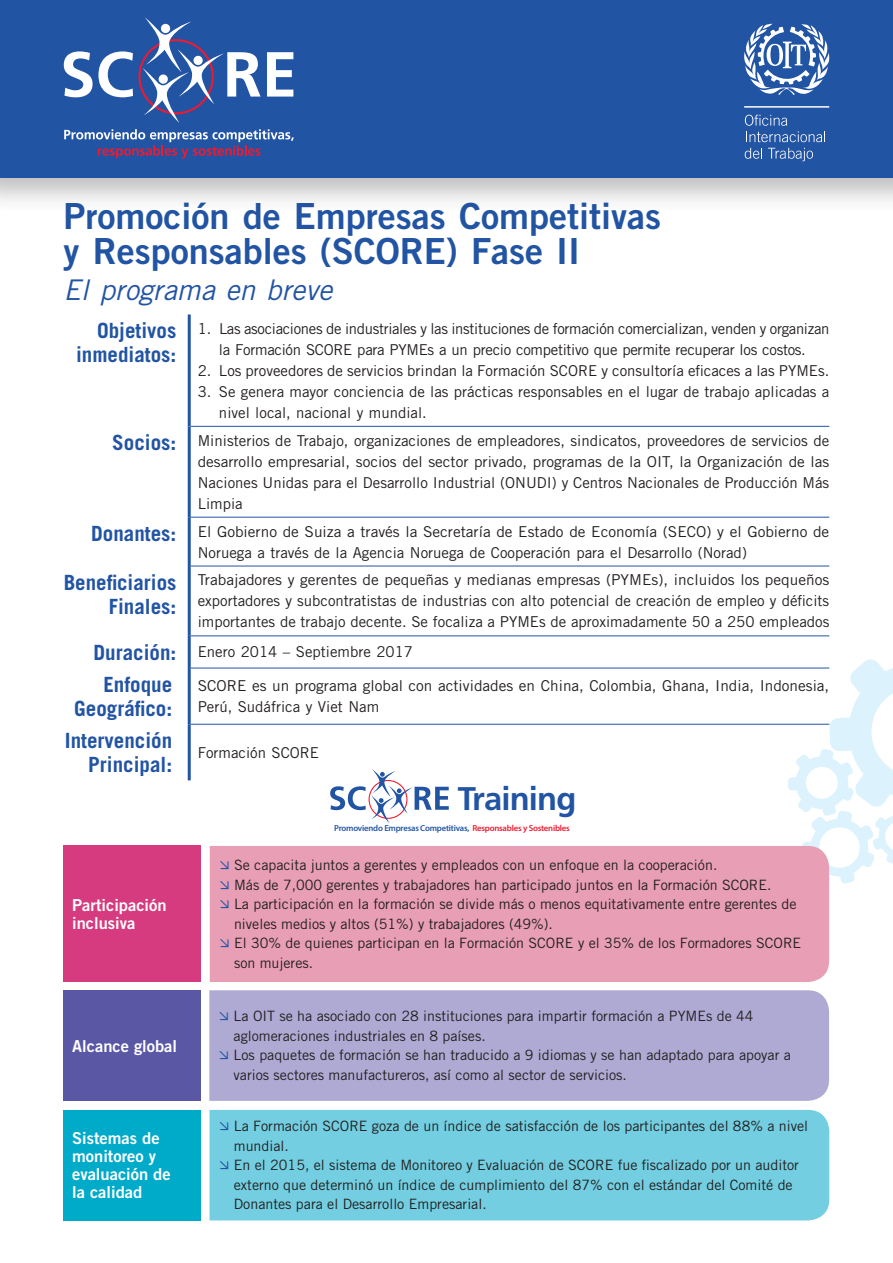
<style>
.page{position:relative;width:893px;height:1263px;background:#fff}
.page>*{position:absolute;margin:0;border:0;box-sizing:border-box;transform-origin:0 0}
.t1{font:36px/34.5px "Trade Gothic LT Std Bd 2";color:#2254a4}
.t2{font:700 32.7px "Frutiger LT Std";letter-spacing:-.025em;color:#2254a4}
.t3{font:italic 28.5px "Trade Gothic LT Std";color:#2254a4}
.t4{font:700 21px/24px "Trade Gothic LT Std";color:#2254a4;text-align:right}
.t5{font:16.5px/18px "Trade Gothic LT Std Bd 2";color:#fff}
.t6{font:15px/21px "Trade Gothic LT Std";color:#231f20}
.t7{font:15px/21px "Trade Gothic LT Std";letter-spacing:-.02em;color:#231f20;text-align:center}
.t8{font:14.25px/19.5px "Trade Gothic LT Std";color:#231f20}
.t9{font:600 8.7px "Myriad Pro";letter-spacing:-.025em;color:#2254a4}
.s1{font-weight:700;font-size:21px;color:#2254a4}
.s2{color:#ee1a30}
</style>
<div class="page">
<svg style="left:788px;top:659px;width:105px;height:225px"></svg>
<div style="left:0;top:0;width:893px;height:214px;background:#231f20;opacity:.3"></div>
<div style="left:0;top:0;width:893px;height:178px;background:#2254a4"></div>
<hr style="left:191px;top:426px;width:638px;height:1px;background:#2254a4">
<hr style="left:191px;top:517px;width:638px;height:1px;background:#2254a4">
<hr style="left:191px;top:566px;width:638px;height:1px;background:#2254a4">
<hr style="left:191px;top:635px;width:638px;height:1px;background:#2254a4">
<hr style="left:191px;top:668px;width:638px;height:1px;background:#2254a4">
<hr style="left:188px;top:314px;width:3px;height:112px;background:#2254a4">
<hr style="left:188px;top:426px;width:3px;height:91px;background:#2254a4">
<hr style="left:188px;top:517px;width:3px;height:49px;background:#2254a4">
<hr style="left:188px;top:566px;width:3px;height:70px;background:#2254a4">
<hr style="left:188px;top:636px;width:3px;height:32px;background:#2254a4">
<hr style="left:188px;top:668px;width:3px;height:56px;background:#2254a4">
<hr style="left:188px;top:724px;width:3px;height:56px;background:#2254a4">
<hr style="left:191px;top:724px;width:638px;height:1px;background:#2254a4">
<div style="left:64px;top:846px;width:137px;height:136px;background:#d63b7f"></div>
<div style="left:210px;top:846px;width:619px;height:136px;background:#e89fb5"></div>
<div style="left:64px;top:990px;width:137px;height:111px;background:#5a57a5"></div>
<div style="left:209px;top:990px;width:620px;height:111px;background:#afaad3"></div>
<div style="left:64px;top:1110px;width:137px;height:110px;background:#00abca"></div>
<div style="left:210px;top:1110px;width:619px;height:110px;background:#72cee0"></div>
<svg style="left:744px;top:24px;width:85px;height:71px"></svg>
<hr style="left:744px;top:106px;width:85px;height:2px;background:#fff">
<svg style="left:745px;top:115px;width:80px;height:27px"></svg>
<svg style="left:745px;top:148px;width:17px;height:11px"></svg>
<svg style="left:768px;top:148px;width:45px;height:13px"></svg>
<svg style="left:330px;top:769px;width:119px;height:54px"></svg>
<svg style="left:267px;top:52px;width:26px;height:45px"></svg>
<svg style="left:64px;top:17px;width:197px;height:106px"></svg>
<svg style="left:64px;top:129px;width:230px;height:30px"></svg>
<svg style="left:220px;top:861px;width:9px;height:8px"></svg>
<svg style="left:220px;top:880px;width:9px;height:9px"></svg>
<svg style="left:220px;top:900px;width:9px;height:8px"></svg>
<svg style="left:220px;top:939px;width:9px;height:8px"></svg>
<svg style="left:220px;top:1012px;width:8px;height:8px"></svg>
<svg style="left:220px;top:1051px;width:8px;height:8px"></svg>
<svg style="left:220px;top:1122px;width:8px;height:8px"></svg>
<svg style="left:220px;top:1161px;width:8px;height:8px"></svg>
<h1 class="t1" style="left:64px;top:199px;width:599px">Promoción de Empresas Competitivas y Responsables (SCORE) Fase II</h1>
<h3 class="t3" style="left:64px;top:272px;width:270px">El programa en breve</h3>
<h3 class="t4" style="left:76px;top:318px;width:102px">Objetivos inmediatos:</h3>
<p class="t7" style="left:198px;top:318px;width:633px">1. Las asociaciones de industriales y las instituciones de formación comercializan, venden y organizan la Formación SCORE para PYMEs a un precio competitivo que permite recuperar los costos.</p>
<p class="t6" style="left:198px;top:360px;width:633px">2. Los proveedores de servicios brindan la Formación SCORE y consultoría eficaces a las PYMEs.</p>
<p class="t6" style="left:219px;top:381px;width:612px;text-indent:-21px">3. Se genera mayor conciencia de las prácticas responsables en el lugar de trabajo aplicadas a nivel local, nacional y mundial.</p>
<p class="t6" style="left:198px;top:430px;width:633px;text-align:justify;text-indent:-85px"><span class="s1">Socios:</span> Ministerios de Trabajo, organizaciones de empleadores, sindicatos, proveedores de servicios de desarrollo empresarial, socios del sector privado, programas de la OIT, la Organización de las Naciones Unidas para el Desarrollo Industrial (ONUDI) y Centros Nacionales de Producción Más Limpia</p>
<p class="t6" style="left:198px;top:520px;width:633px;text-indent:-106px"><span class="s1">Donantes:</span> El Gobierno de Suiza a través la Secretaría de Estado de Economía (SECO) y el Gobierno de<br>Noruega a través de la Agencia Noruega de Cooperación para el Desarrollo (Norad)</p>
<h3 class="t4" style="left:64px;top:570px;width:114px">Beneficiarios<br>Finales:</h3>
<p class="t6" style="left:198px;top:569px;width:633px;text-align:justify">Trabajadores y gerentes de pequeñas y medianas empresas (PYMEs), incluidos los pequeños exportadores y subcontratistas de industrias con alto potencial de creación de empleo y déficits importantes de trabajo decente. Se focaliza a PYMEs de aproximadamente 50 a 250 empleados</p>
<p class="t6" style="left:94px;top:641px;width:321px"><span class="s1">Duración:</span> Enero 2014 – Septiembre 2017</p>
<h3 class="t4" style="left:74px;top:672px;width:100px">Enfoque<br>Geográfico:</h3>
<p class="t6" style="left:198px;top:675px;width:633px">SCORE es un programa global con actividades en China, Colombia, Ghana, India, Indonesia,<br>Perú, Sudáfrica y Viet Nam</p>
<h3 class="t4" style="left:65px;top:728px;width:109px">Intervención<br>Principal:</h3>
<p class="t6" style="left:198px;top:742px;width:123px">Formación SCORE</p>
<p class="t5" style="left:72px;top:896px;width:96px">Participación inclusiva</p>
<p class="t5" style="left:72px;top:1036px;width:106px">Alcance global</p>
<h2 class="t2" style="left:458px;top:779px;width:120px">Training</h2>
<p class="t9" style="left:334px;top:822px;width:237px">Promoviendo Empresas Competitivas, <span class="s2">Responsables y Sostenibles</span></p>
<p class="t8" style="left:234px;top:855px;width:569px">Se capacita juntos a gerentes y empleados con un enfoque en la cooperación.<br>Más de 7,000 gerentes y trabajadores han participado juntos en la Formación SCORE.<br>La participación en la formación se divide más o menos equitativamente entre gerentes de niveles medios y altos (51%) y trabajadores (49%).<br>El 30% de quienes participan en la Formación SCORE y el 35% de los Formadores SCORE son mujeres.</p>
<p class="t8" style="left:234px;top:1006px;width:559px">La OIT se ha asociado con 28 instituciones para impartir formación a PYMEs de 44 aglomeraciones industriales en 8 países.<br>Los paquetes de formación se han traducido a 9 idiomas y se han adaptado para apoyar a varios sectores manufactureros, así como al sector de servicios.</p>
<p class="t5" style="left:72px;top:1129px;width:100px">Sistemas de monitoreo y evaluación de la calidad</p>
<p class="t8" style="left:234px;top:1116px;width:576px">La Formación SCORE goza de un índice de satisfacción de los participantes del 88% a nivel mundial.<br>En el 2015, el sistema de Monitoreo y Evaluación de SCORE fue fiscalizado por un auditor externo que determinó un índice de cumplimiento del 87% con el estándar del Comité de Donantes para el Desarrollo Empresarial.</p>
</div>
